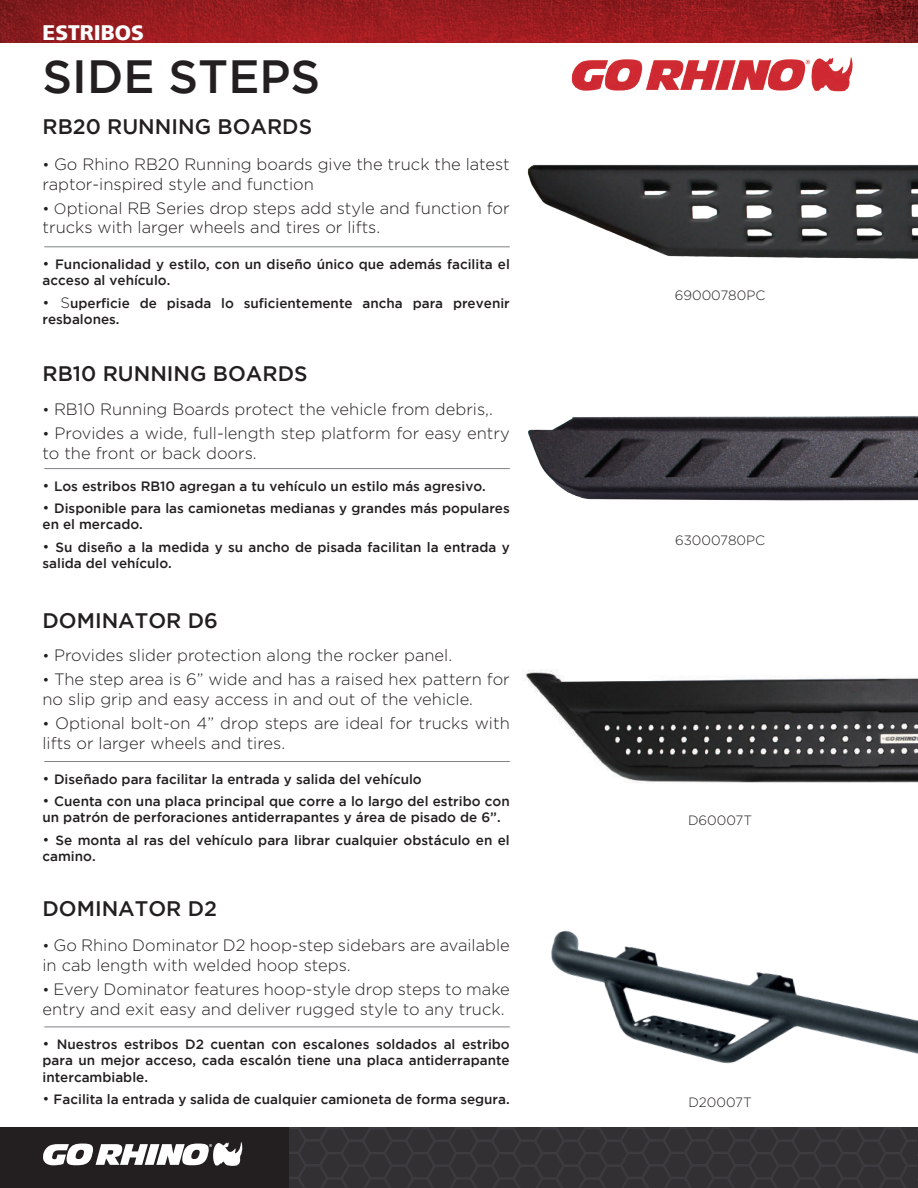
<style>
.page{position:relative;width:918px;height:1188px;background:#fff}
.page>*{position:absolute;margin:0;border:0;box-sizing:border-box;transform-origin:0 0}
.t1{font:500 46.5px "Gotham";color:#231f20}
.t2{font:500 21px "Gotham";color:#231f20}
.t3{font:900 21px "Frutiger";color:#fff}
.t4{font:300 16.5px/19.8px "Gotham";color:#231f20}
.t5{font:500 13.5px/16.2px "Gotham";color:#231f20}
.t6{font:300 13.5px "Gotham";color:#231f20}
.s1{font-size:15px}
.s2{font-weight:300;font-size:15px}
</style>
<div class="page">
<img style="left:0;top:0;width:918px;height:43px">
<img style="left:289px;top:1128px;width:629px;height:60px">
<div style="left:0;top:1128px;width:289px;height:60px;background:#231f20"></div>
<svg style="left:43px;top:1142px;width:200px;height:24px"></svg>
<img style="left:571px;top:57px;width:282px;height:35px">
<hr style="left:44px;top:246px;width:466px;height:1px;background:#808285">
<hr style="left:44px;top:1027px;width:466px;height:1px;background:#808285">
<hr style="left:44px;top:468px;width:466px;height:1px;background:#808285">
<hr style="left:44px;top:761px;width:466px;height:1px;background:#808285">
<img style="left:528px;top:416px;width:390px;height:85px">
<img style="left:527px;top:164px;width:391px;height:95px">
<img style="left:523px;top:670px;width:395px;height:113px">
<img style="left:551px;top:930px;width:367px;height:134px">
<h2 class="t3" style="left:43px;top:20px;width:103px">ESTRIBOS</h2>
<h1 class="t1" style="left:43px;top:51px;width:279px">SIDE STEPS</h1>
<h2 class="t2" style="left:43px;top:115px;width:271px">RB20 RUNNING BOARDS</h2>
<p class="t4" style="left:43px;top:154px;width:469px"><span class="s1">•</span> Go Rhino RB20 Running boards give the truck the latest raptor-inspired style and function</p>
<p class="t4" style="left:43px;top:198px;width:469px"><span class="s1">• O</span>ptional RB Series drop steps add style and function for trucks with larger wheels and tires or lifts.</p>
<p class="t5" style="left:43px;top:256px;width:469px"><span class="s2">•</span> Funcionalidad y estilo, con un diseño único que además facilita el acceso al vehículo.</p>
<p class="t5" style="left:43px;top:294px;width:469px"><span class="s2">• S</span>uperficie de pisada lo suficientemente ancha para prevenir resbalones.</p>
<h2 class="t2" style="left:43px;top:362px;width:267px">RB10 RUNNING BOARDS</h2>
<p class="t4" style="left:43px;top:399px;width:452px"><span class="s1">•</span> RB10 Running Boards protect the vehicle from debris,.</p>
<p class="t4" style="left:43px;top:423px;width:469px"><span class="s1">•</span> Provides a wide, full-length step platform for easy entry to the front or back doors.</p>
<p class="t5" style="left:43px;top:478px;width:445px"><span class="s2">•</span> Los estribos RB10 agregan a tu vehículo un estilo más agresivo.</p>
<p class="t5" style="left:43px;top:500px;width:469px"><span class="s2">•</span> Disponible para las camionetas medianas y grandes más populares en el mercado.</p>
<p class="t5" style="left:43px;top:538px;width:469px"><span class="s2">•</span> Su diseño a la medida y su ancho de pisada facilitan la entrada y salida del vehículo.</p>
<h2 class="t2" style="left:43px;top:608px;width:177px">DOMINATOR D6</h2>
<p class="t4" style="left:43px;top:645px;width:411px"><span class="s1">•</span> Provides slider protection along the rocker panel.</p>
<p class="t4" style="left:43px;top:669px;width:469px"><span class="s1">•</span> The step area is 6” wide and has a raised hex pattern for no slip grip and easy access in and out of the vehicle.</p>
<p class="t4" style="left:43px;top:713px;width:469px"><span class="s1">•</span> Optional bolt-on 4” drop steps are ideal for trucks with lifts or larger wheels and tires.</p>
<p class="t5" style="left:43px;top:771px;width:381px"><span class="s2">•</span> Diseñado para facilitar la entrada y salida del vehículo</p>
<p class="t5" style="left:43px;top:793px;width:469px"><span class="s2">•</span> Cuenta con una placa principal que corre a lo largo del estribo con un patrón de perforaciones antiderrapantes y área de pisado de 6”.</p>
<p class="t5" style="left:43px;top:831px;width:469px"><span class="s2">•</span> Se monta al ras del vehículo para librar cualquier obstáculo en el camino.</p>
<h2 class="t2" style="left:43px;top:897px;width:176px">DOMINATOR D2</h2>
<p class="t4" style="left:43px;top:935px;width:469px"><span class="s1">•</span> Go Rhino Dominator D2 hoop-step sidebars are available in cab length with welded hoop steps.</p>
<p class="t4" style="left:43px;top:979px;width:469px"><span class="s1">•</span> Every Dominator features hoop-style drop steps to make entry and exit easy and deliver rugged style to any truck.</p>
<p class="t5" style="left:43px;top:1036px;width:469px;text-align:justify"><span class="s2">•</span> Nuestros estribos D2 cuentan con escalones soldados al estribo para un mejor acceso, cada escalón tiene una placa antiderrapante intercambiable.</p>
<p class="t5" style="left:43px;top:1091px;width:469px"><span class="s2">•</span> Facilita la entrada y salida de cualquier camioneta de forma segura.</p>
<p class="t6" style="left:675px;top:287px;width:92px">69000780PC</p>
<p class="t6" style="left:675px;top:532px;width:91px">63000780PC</p>
<p class="t6" style="left:688px;top:812px;width:66px">D60007T</p>
<p class="t6" style="left:688px;top:1094px;width:65px">D20007T</p>
</div>
